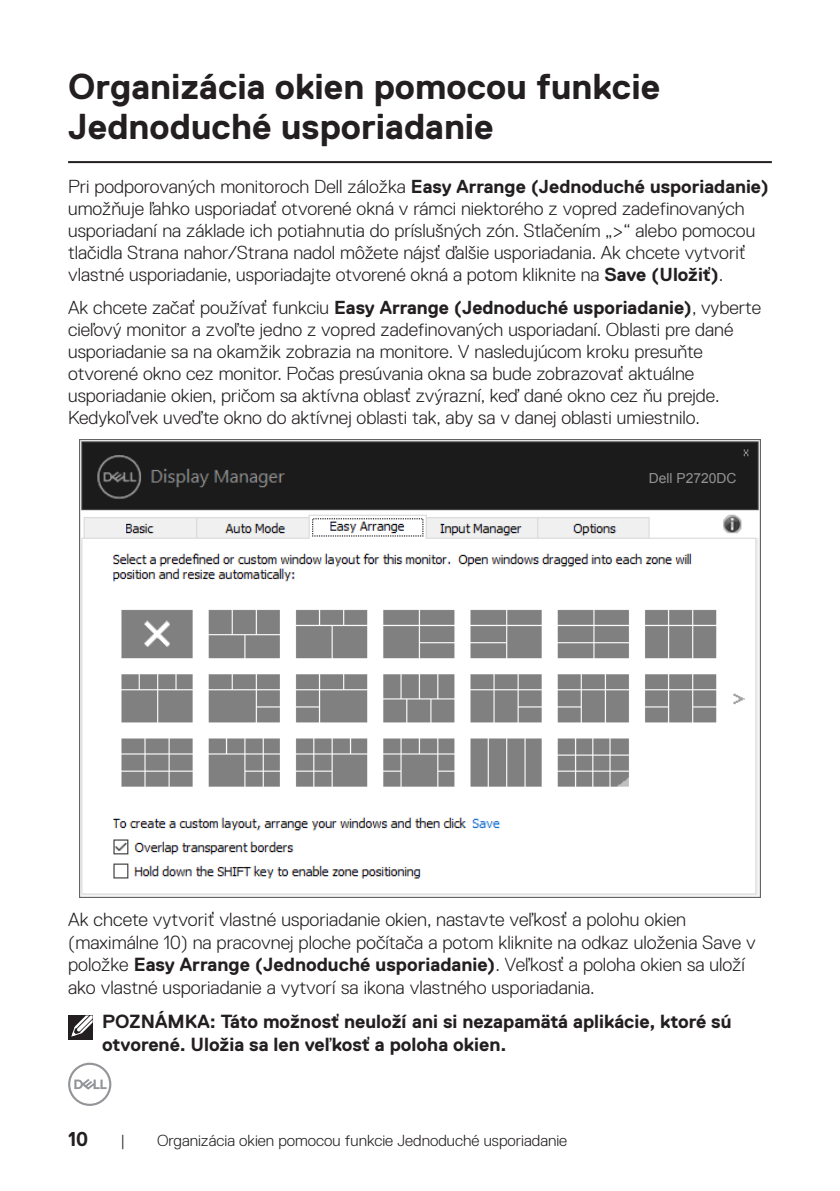
<style>
.page{position:relative;width:840px;height:1191px;background:#fff}
.page>*{position:absolute;margin:0;border:0;box-sizing:border-box;transform-origin:0 0}
.Head_1{font:700 36px/40px "Dell Replica";color:#231f20}
.t1{font:700 20px "Dell Replica";color:#231f20}
.Paragraph{font:300 19px/22.6px "Dell Replica";color:#231f20}
.Note{font:700 19px/22.6px "Dell Replica";color:#231f20}
.Paragraph-2{font:300 18.8px/22px "Dell Replica";color:#231f20}
.t2{font:300 16px "Dell Replica";color:#231f20}
.t3{font:13.8px "Arial";color:#939393}
.s1{font-weight:700}
</style>
<div class="page">
<svg style="left:68px;top:1062px;width:43px;height:44px"></svg>
<hr style="left:68px;top:161px;width:703px;height:2px;background:#231f20">
<img style="left:79px;top:439px;width:681px;height:459px">
<div style="left:640px;top:468px;width:109px;height:21px;background:#1b1b1b"></div>
<div style="left:68px;top:1015px;width:24px;height:25px;background:#231f20"></div>
<svg style="left:71px;top:1015px;width:22px;height:22px"></svg>
<p class="Head_1" style="left:68px;top:66px;width:593px">Organizácia okien pomocou funkcie<br>Jednoduché usporiadanie</p>
<p class="Paragraph-2" style="left:68px;top:175px;width:701px">Pri podporovaných monitoroch Dell záložka <span class="s1">Easy Arrange (Jednoduché usporiadanie) </span>umožňuje ľahko usporiadať otvorené okná v rámci niektorého z vopred zadefinovaných usporiadaní na základe ich potiahnutia do príslušných zón. Stlačením „&gt;“ alebo pomocou tlačidla Strana nahor/Strana nadol môžete nájsť ďalšie usporiadania. Ak chcete vytvoriť vlastné usporiadanie, usporiadajte otvorené okná a potom kliknite na <span class="s1">Save (Uložiť)</span>.</p>
<p class="Paragraph-2" style="left:68px;top:297px;width:694px">Ak chcete začať používať funkciu <span class="s1">Easy Arrange (Jednoduché usporiadanie)</span>, vyberte cieľový monitor a zvoľte jedno z vopred zadefinovaných usporiadaní. Oblasti pre dané usporiadanie sa na okamžik zobrazia na monitore. V nasledujúcom kroku presuňte otvorené okno cez monitor. Počas presúvania okna sa bude zobrazovať aktuálne usporiadanie okien, pričom sa aktívna oblasť zvýrazní, keď dané okno cez ňu prejde.<br>Kedykoľvek uveďte okno do aktívnej oblasti tak, aby sa v danej oblasti umiestnilo.</p>
<p class="t3" style="left:648px;top:469px;width:89px">Dell P2720DC</p>
<p class="Paragraph" style="left:68px;top:908px;width:689px">Ak chcete vytvoriť vlastné usporiadanie okien, nastavte veľkosť a polohu okien (maximálne 10) na pracovnej ploche počítača a potom kliknite na odkaz uloženia Save v položke <span class="s1">Easy Arrange (Jednoduché usporiadanie)</span>. Veľkosť a poloha okien sa uloží ako vlastné usporiadanie a vytvorí sa ikona vlastného usporiadania.</p>
<p class="Note" style="left:102px;top:1010px;width:630px">POZNÁMKA: Táto možnosť neuloží ani si nezapamätá aplikácie, ktoré sú otvorené. Uložia sa len veľkosť a poloha okien.</p>
<p class="t1" style="left:68px;top:1127px;width:22px">10</p>
<p class="t2" style="left:120px;top:1131px;width:6px">|</p>
<p class="t2" style="left:157px;top:1131px;width:411px">Organizácia okien pomocou funkcie Jednoduché usporiadanie</p>
</div>
